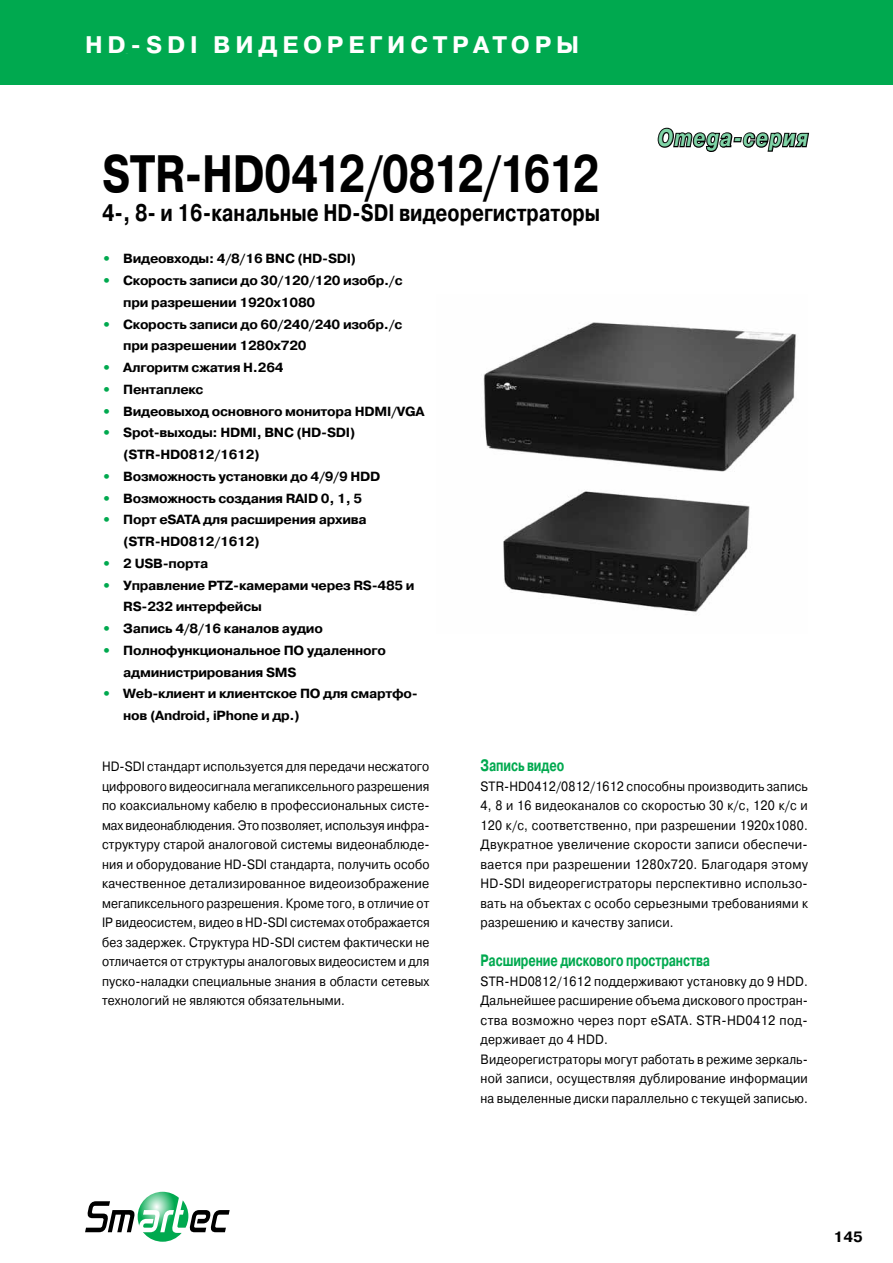
<style>
.page{position:relative;width:893px;height:1263px;background:#fff}
.page>*{position:absolute;margin:0;border:0;box-sizing:border-box;transform-origin:0 0}
.t1{font:700 52.5px "Pragmatica C";letter-spacing:-.06em;color:#000;scale:.8 1}
.t2{font:700 24px "Pragmatica C";color:#000;scale:.8 1}
.t3{font:700 24px "Pragmatica C";letter-spacing:.2em;color:#fff}
.t4{font:italic 700 24px "Pragmatica C";letter-spacing:.07em;color:#80d4a7;scale:.8 1}
.t5{font:700 16.5px "Pragmatica C";letter-spacing:-.01em;color:#00a94f;scale:.72 1}
.t6{font:700 15px "Pragmatica C";color:#000}
.t7{font:13.5px/19.5px "Pragmatica C";letter-spacing:.02em;color:#000;scale:.9 1}
.t8{font:700 13.2px/21.8px "Pragmatica C";letter-spacing:-.02em;color:#000}
.s1{color:#00a94f}
</style>
<div class="page">
<div style="left:0;top:0;width:893px;height:85px;background:#00a94f"></div>
<svg style="left:85px;top:1192px;width:145px;height:50px"></svg>
<img style="left:483px;top:322px;width:313px;height:290px">
<svg style="left:657px;top:127px;width:152px;height:25px"></svg>
<h2 class="t3" style="left:85px;top:31px;width:496px">HD-SDI ВИДЕОРЕГИСТРАТОРЫ</h2>
<h2 class="t3" style="left:85px;top:31px;width:221px">ТЕЛЕКАМЕРЫ</h2>
<h1 class="t1" style="left:102px;top:145px;width:624px">STR-HD0412/0812/1612</h1>
<h2 class="t2" style="left:102px;top:199px;width:624px">4-, 8- и 16-канальные HD-SDI видеорегистраторы</h2>
<p class="t8" style="left:102px;top:248px;width:256px"><span class="s1">•</span> Видеовходы: 4/8/16 BNC (HD-SDI)</p>
<p class="t8" style="left:123px;top:270px;width:281px;text-indent:-21px"><span class="s1">•</span> Скорость записи до 30/120/120 изобр./с при разрешении 1920х1080</p>
<p class="t8" style="left:123px;top:313px;width:281px;text-indent:-21px"><span class="s1">•</span> Скорость записи до 60/240/240 изобр. /с при разрешении 1280х720</p>
<p class="t8" style="left:102px;top:357px;width:183px"><span class="s1">•</span> Алгоритм сжатия H. 264</p>
<p class="t8" style="left:102px;top:378px;width:103px"><span class="s1">•</span> Пентаплекс</p>
<p class="t8" style="left:102px;top:400px;width:324px"><span class="s1">•</span> Видеовыход основного монитора HDMI/VGA</p>
<p class="t8" style="left:123px;top:422px;width:234px;text-indent:-21px"><span class="s1">•</span> Spot-выходы: HDMI, BNC (HD-SDI) (STR-HD0812/1612)</p>
<p class="t8" style="left:102px;top:465px;width:280px"><span class="s1">•</span> Возможность установки до 4/9/9 HDD</p>
<p class="t8" style="left:102px;top:487px;width:262px"><span class="s1">•</span> Возможность создания RAID 0, 1, 5</p>
<p class="t8" style="left:123px;top:509px;width:245px;text-indent:-21px"><span class="s1">•</span> Порт eSATA для расширения архива (STR-HD0812/1612)</p>
<p class="t8" style="left:102px;top:552px;width:108px"><span class="s1">•</span> 2 USB-порта</p>
<p class="t8" style="left:123px;top:574px;width:293px;text-indent:-21px"><span class="s1">•</span> Управление PTZ-камерами через RS-485 и<br>RS-232 интерфейсы</p>
<p class="t8" style="left:102px;top:618px;width:222px"><span class="s1">•</span> Запись 4/8/16 каналов аудио</p>
<p class="t8" style="left:123px;top:639px;width:264px;text-indent:-21px"><span class="s1">•</span> Полнофункциональное ПО удаленного администрирования SMS</p>
<p class="t8" style="left:123px;top:683px;width:296px;text-indent:-21px"><span class="s1">•</span> Web-клиент и клиентское ПО для смартфо&shy;нов (Android, iPhone и др. )</p>
<h2 class="t4" style="left:658px;top:125px;width:189px">Omega-серия</h2>
<p class="t7" style="left:102px;top:757px;width:366px;text-align:justify">HD-SDI стандарт используется для передачи несжатого цифрового видеосигнала мегапиксельного разрешения по коаксиальному кабелю в профессиональных систе&shy;мах видеонаблюдения. Это позволяет, используя инфра&shy;структуру старой аналоговой системы видеонаблюде&shy;ния и оборудование HD-SDI стандарта, получить особо качественное детализированное видеоизображение мегапиксельного разрешения. Кроме того, в отличие от IP видеосистем, видео в HD-SDI системах отображается без задержек. Структура HD-SDI систем фактически не отличается от структуры аналоговых видеосистем и для пуско-наладки специальные знания в области сетевых технологий не являются обязательными.</p>
<p class="t5" style="left:480px;top:756px;width:118px">Запись видео</p>
<p class="t7" style="left:480px;top:776px;width:365px">STR-HD0412/0812/1612 способны производить запись 4, 8 и 16 видеоканалов со скоростью 30 к/c, 120 к/с и 120 к/с, соответственно, при разрешении 1920х1080.<br>Двукратное увеличение скорости записи обеспечи&shy;вается при разрешении 1280х720. Благодаря этому HD-SDI видеорегистраторы перспективно использо&shy;вать на объектах с особо серьезными требованиями к разрешению и качеству записи.</p>
<p class="t5" style="left:480px;top:951px;width:320px">Расширение дискового пространства</p>
<p class="t7" style="left:480px;top:971px;width:365px">STR-HD0812/1612 поддерживают установку до 9 HDD.<br>Дальнейшее расширение объема дискового простран&shy;ства возможно через порт eSATA. STR-HD0412 под&shy;держивает до 4 HDD.<br>Видеорегистраторы могут работать в режиме зеркаль&shy;ной записи, осуществляя дублирование информации на выделенные диски параллельно с текущей записью.</p>
<p class="t6" style="left:833px;top:1228px;width:31px">145</p>
</div>
